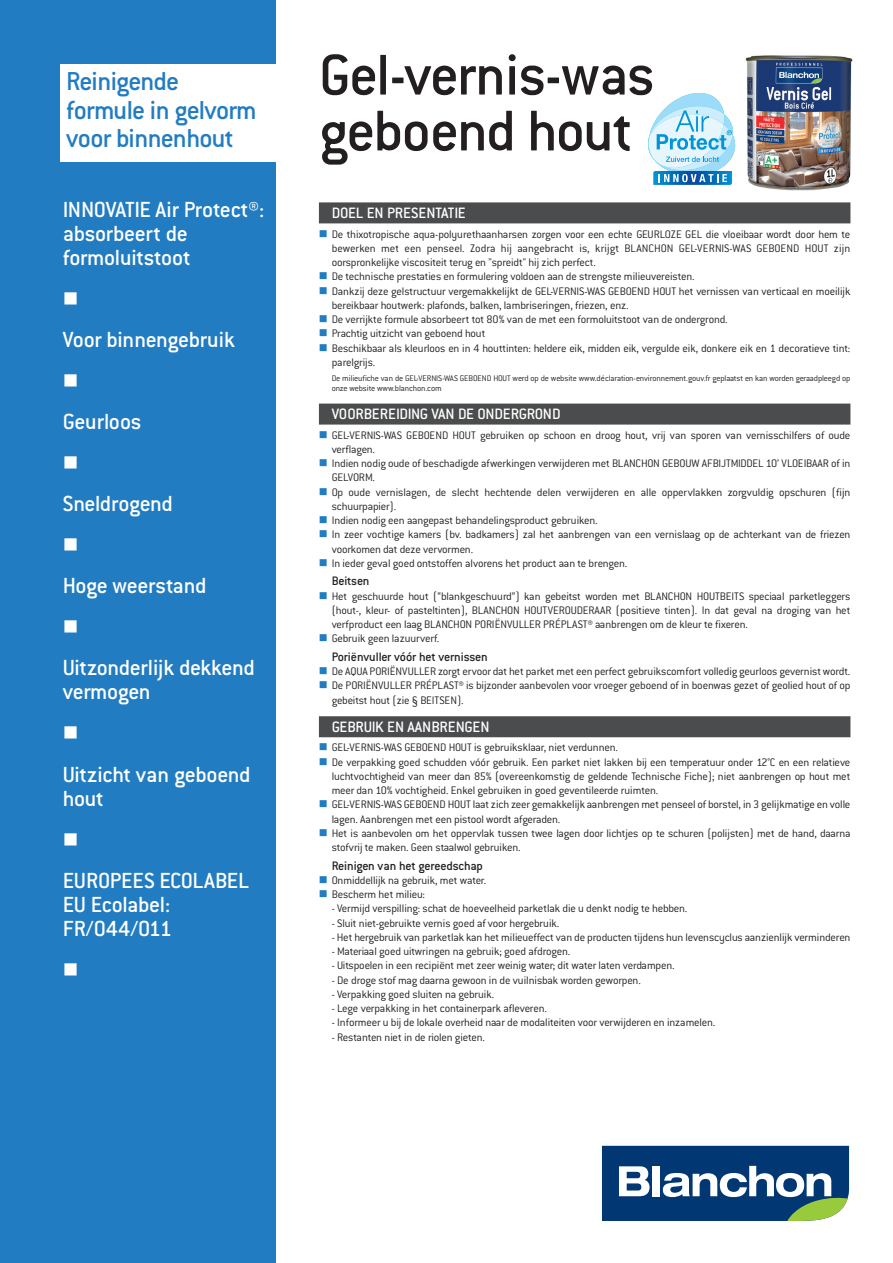
<style>
.page{position:relative;width:893px;height:1263px;background:#fff}
.page>*{position:absolute;margin:0;border:0;box-sizing:border-box;transform-origin:0 0}
.t1{font:500 63px/55.9px "Conduit ITC";letter-spacing:-.025em;color:#231f20}
.t2{font:500 28.5px/28.5px "Conduit ITC";letter-spacing:-.03em;color:#227cc1}
.t3{font:500 24px/24px "Conduit ITC";letter-spacing:-.015em;color:#fff}
.t4{font:500 16.5px "Conduit ITC";letter-spacing:-.015em;color:#fff}
.t5{font:500 13.5px "Conduit ITC";letter-spacing:-.015em;color:#231f20}
.t6{font:300 12px/14.2px "Conduit ITC";letter-spacing:-.015em;color:#231f20}
.t7{font:300 9px/10.5px "Conduit ITC";letter-spacing:-.015em;color:#231f20}
</style>
<div class="page">
<div style="left:0;top:0;width:276px;height:1263px;background:#227cc1"></div>
<svg style="left:602px;top:1146px;width:247px;height:75px"></svg>
<div style="left:319px;top:202px;width:531px;height:21px;background:#4b4c4d"></div>
<div style="left:319px;top:404px;width:531px;height:21px;background:#4b4c4d"></div>
<div style="left:319px;top:716px;width:531px;height:21px;background:#4b4c4d"></div>
<div style="left:61px;top:64px;width:220px;height:98px;background:#fff"></div>
<svg style="left:648px;top:93px;width:87px;height:92px"></svg>
<img style="left:745px;top:55px;width:108px;height:136px">
<h2 class="t2" style="left:66px;top:70px;width:192px">Reinigende formule in gelvorm voor binnenhout</h2>
<h3 class="t3" style="left:63px;top:200px;width:203px">INNOVATIE Air Protect®: absorbeert de formoluitstoot</h3>
<h3 class="t3" style="left:63px;top:330px;width:173px">Voor binnengebruik</h3>
<h3 class="t3" style="left:63px;top:412px;width:80px">Geurloos</h3>
<h3 class="t3" style="left:63px;top:495px;width:112px">Sneldrogend</h3>
<h3 class="t3" style="left:63px;top:577px;width:145px">Hoge weerstand</h3>
<h3 class="t3" style="left:63px;top:659px;width:193px">Uitzonderlijk dekkend vermogen</h3>
<h3 class="t3" style="left:63px;top:765px;width:189px">Uitzicht van geboend hout</h3>
<h3 class="t3" style="left:63px;top:871px;width:188px">EUROPEES ECOLABEL<br>EU Ecolabel:<br>FR/044/011</h3>
<h1 class="t1" style="left:319px;top:54px;width:337px">Gel-vernis-was geboend hout</h1>
<h3 class="t4" style="left:332px;top:208px;width:136px">DOEL EN PRESENTATIE</h3>
<p class="t6" style="left:332px;top:228px;width:520px">De thixotropische aqua-polyurethaanharsen zorgen voor een echte GEURLOZE GEL die vloeibaar wordt door hem te bewerken met een penseel. Zodra hij aangebracht is, krijgt BLANCHON GEL-VERNIS-WAS GEBOEND HOUT zijn oorspronkelijke viscositeit terug en "spreidt" hij zich perfect.<br>De technische prestaties en formulering voldoen aan de strengste milieuvereisten.<br>Dankzij deze gelstructuur vergemakkelijkt de GEL-VERNIS-WAS GEBOEND HOUT het vernissen van verticaal en moeilijk bereikbaar houtwerk: plafonds, balken, lambriseringen, friezen, enz.<br>De verrijkte formule absorbeert tot 80% van de met een formoluitstoot van de ondergrond.<br>Prachtig uitzicht van geboend hout<br>Beschikbaar als kleurloos en in 4 houttinten: heldere eik, midden eik, vergulde eik, donkere eik en 1 decoratieve tint: parelgrijs.</p>
<p class="t7" style="left:332px;top:373px;width:520px">De milieufiche van de GEL-VERNIS-WAS GEBOEND HOUT werd op de website www.déclaration-environnement.gouv.fr geplaatst en kan worden geraadpleegd op onze website www.blanchon.com</p>
<h3 class="t4" style="left:332px;top:409px;width:231px">VOORBEREIDING VAN DE ONDERGROND</h3>
<p class="t6" style="left:332px;top:429px;width:520px">GEL-VERNIS-WAS GEBOEND HOUT gebruiken op schoon en droog hout, vrij van sporen van vernisschilfers of oude verflagen.<br>Indien nodig oude of beschadigde afwerkingen verwijderen met BLANCHON GEBOUW AFBIJTMIDDEL 10’ VLOEIBAAR of in GELVORM.<br>Op oude vernislagen, de slecht hechtende delen verwijderen en alle oppervlakken zorgvuldig opschuren (fijn schuurpapier).<br>Indien nodig een aangepast behandelingsproduct gebruiken.<br>In zeer vochtige kamers (bv. badkamers) zal het aanbrengen van een vernislaag op de achterkant van de friezen voorkomen dat deze vervormen.<br>In ieder geval goed ontstoffen alvorens het product aan te brengen.</p>
<p class="t5" style="left:332px;top:577px;width:39px">Beitsen</p>
<p class="t6" style="left:332px;top:590px;width:520px">Het geschuurde hout (“blankgeschuurd”) kan gebeitst worden met BLANCHON HOUTBEITS speciaal parketleggers (hout-, kleur- of pasteltinten), BLANCHON HOUTVEROUDERAAR (positieve tinten). In dat geval na droging van het verfproduct een laag BLANCHON PORIËNVULLER PRÉPLAST® aanbrengen om de kleur te fixeren.<br>Gebruik geen lazuurverf.</p>
<p class="t5" style="left:332px;top:652px;width:158px">Poriënvuller vóór het vernissen</p>
<p class="t6" style="left:332px;top:666px;width:520px;text-align:justify">De AQUA PORIËNVULLER zorgt ervoor dat het parket met een perfect gebruikscomfort volledig geurloos gevernist wordt.<br>De PORIËNVULLER PRÉPLAST® is bijzonder aanbevolen voor vroeger geboend of in boenwas gezet of geolied hout of op gebeitst hout (zie § BEITSEN).</p>
<h3 class="t4" style="left:332px;top:722px;width:159px">GEBRUIK EN AANBRENGEN</h3>
<p class="t6" style="left:332px;top:742px;width:520px">GEL-VERNIS-WAS GEBOEND HOUT is gebruiksklaar, niet verdunnen.<br>De verpakking goed schudden vóór gebruik. Een parket niet lakken bij een temperatuur onder 12°C en een relatieve luchtvochtigheid van meer dan 85% (overeenkomstig de geldende Technische Fiche); niet aanbrengen op hout met meer dan 10% vochtigheid. Enkel gebruiken in goed geventileerde ruimten.<br>GEL-VERNIS-WAS GEBOEND HOUT laat zich zeer gemakkelijk aanbrengen met penseel of borstel, in 3 gelijkmatige en volle lagen. Aanbrengen met een pistool wordt afgeraden.<br>Het is aanbevolen om het oppervlak tussen twee lagen door lichtjes op te schuren (polijsten) met de hand, daarna stofvrij te maken. Geen staalwol gebruiken.</p>
<p class="t5" style="left:332px;top:861px;width:153px">Reinigen van het gereedschap</p>
<p class="t6" style="left:332px;top:874px;width:156px">Onmiddellijk na gebruik, met water.<br>Bescherm het milieu:</p>
<p class="t6" style="left:332px;top:903px;width:357px">- Vermijd verspilling: schat de hoeveelheid parketlak die u denkt nodig te hebben.</p>
<p class="t6" style="left:332px;top:917px;width:229px">- Sluit niet-gebruikte vernis goed af voor hergebruik.</p>
<p class="t6" style="left:332px;top:931px;width:520px">- Het hergebruik van parketlak kan het milieueffect van de producten tijdens hun levenscyclus aanzienlijk verminderen</p>
<p class="t6" style="left:332px;top:945px;width:240px">- Materiaal goed uitwringen na gebruik; goed afdrogen.</p>
<p class="t6" style="left:332px;top:960px;width:344px">- Uitspoelen in een recipiënt met zeer weinig water; dit water laten verdampen.</p>
<p class="t6" style="left:332px;top:974px;width:311px">- De droge stof mag daarna gewoon in de vuilnisbak worden geworpen.</p>
<p class="t6" style="left:332px;top:988px;width:164px">- Verpakking goed sluiten na gebruik.</p>
<p class="t6" style="left:332px;top:1002px;width:217px">- Lege verpakking in het containerpark afleveren.</p>
<p class="t6" style="left:332px;top:1017px;width:385px">- Informeer u bij de lokale overheid naar de modaliteiten voor verwijderen en inzamelen.</p>
<p class="t6" style="left:332px;top:1031px;width:155px">- Restanten niet in de riolen gieten.</p>
</div>
